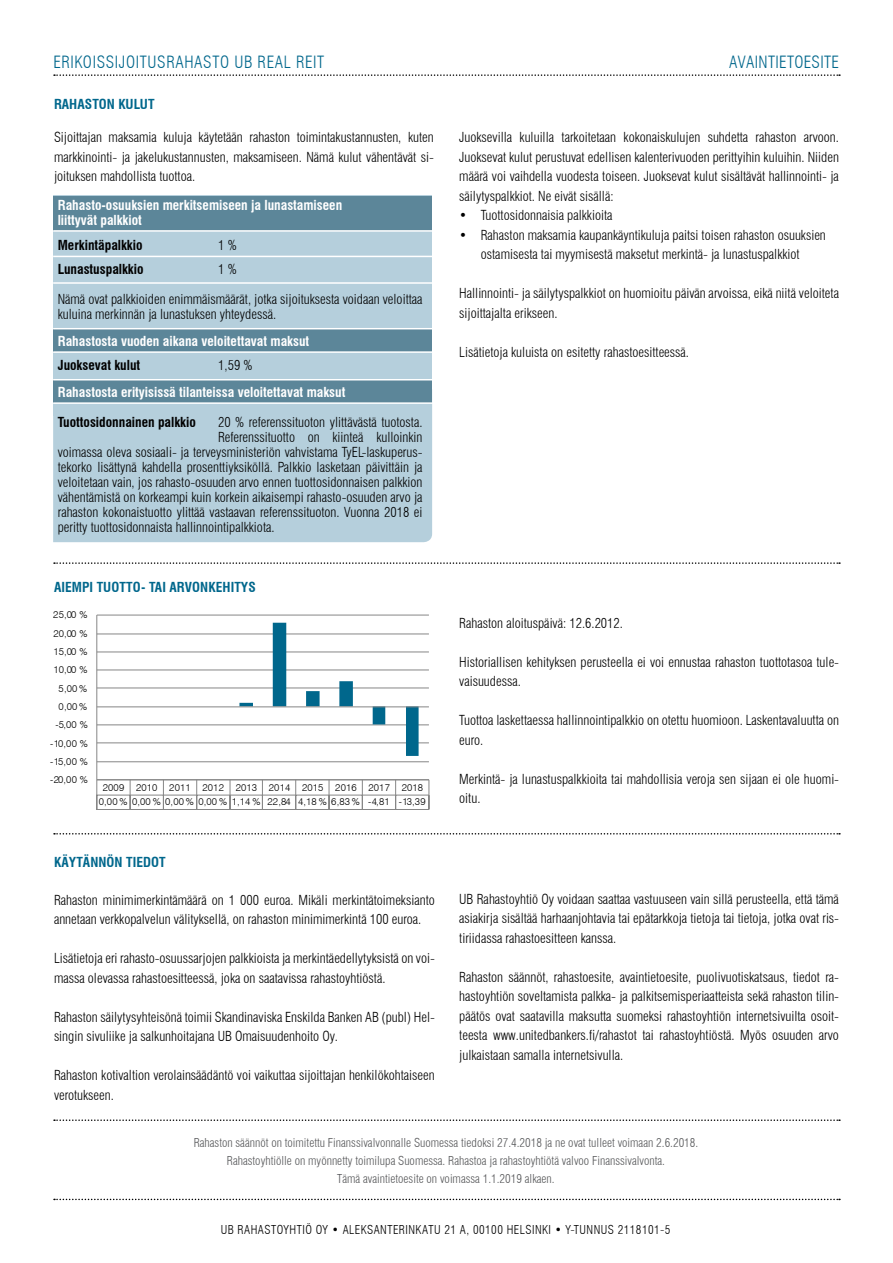
<style>
.page{position:relative;width:893px;height:1263px;background:#fff}
.page>*{position:absolute;margin:0;border:0;box-sizing:border-box;transform-origin:0 0}
.t1{font:300 condensed 16.5px "Swiss 721 BT";letter-spacing:.04em;color:#00678c}
.t2{font:300 condensed 16.5px "Swiss 721 BT";letter-spacing:.02em;color:#00678c}
.t3{font:300 condensed 13.5px/19.5px "Swiss 721 BT";color:#000}
.t4{font:700 condensed 13.5px/15px "Swiss 721 BT";color:#fff}
.t5{font:700 condensed 13.5px "Swiss 721 BT";color:#000}
.t6{font:700 condensed 13.5px "Swiss 721 BT";letter-spacing:.005em;color:#00678c}
.t7{font:300 condensed 12px/18px "Swiss 721 BT";color:#58595b;text-align:center}
.t8{font:300 condensed 12px "Swiss 721 BT";letter-spacing:.04em;color:#000}
.t9{font:300 9.9px/14.4px "Swiss 721 BT";letter-spacing:.015em;color:#000;text-align:right}
</style>
<div class="page">
<svg style="left:54px;top:562px;width:786px;height:2px"></svg>
<svg style="left:54px;top:74px;width:786px;height:2px"></svg>
<svg style="left:54px;top:1199px;width:786px;height:1px"></svg>
<svg style="left:54px;top:833px;width:786px;height:1px"></svg>
<svg style="left:54px;top:1119px;width:786px;height:2px"></svg>
<div style="left:53px;top:415px;width:379px;height:127px;background:#b5cfdc"></div>
<div style="left:53px;top:195px;width:379px;height:220px;background:#b5cfdc"></div>
<div style="left:53px;top:381px;width:379px;height:22px;background:#5c8699"></div>
<div style="left:53px;top:330px;width:379px;height:22px;background:#5c8699"></div>
<div style="left:53px;top:196px;width:379px;height:34px;background:#5c8699"></div>
<hr style="left:53px;top:230px;width:380px;height:2px;background:#fff">
<hr style="left:53px;top:256px;width:380px;height:1px;background:#fff">
<hr style="left:53px;top:282px;width:380px;height:2px;background:#fff">
<hr style="left:53px;top:328px;width:380px;height:1px;background:#fff">
<hr style="left:53px;top:351px;width:380px;height:2px;background:#fff">
<hr style="left:53px;top:379px;width:380px;height:1px;background:#fff">
<hr style="left:53px;top:402px;width:380px;height:2px;background:#fff">
<hr style="left:97px;top:761px;width:332px;height:1px;background:#868686">
<hr style="left:97px;top:742px;width:332px;height:1px;background:#868686">
<hr style="left:97px;top:724px;width:332px;height:1px;background:#868686">
<hr style="left:97px;top:687px;width:332px;height:1px;background:#868686">
<hr style="left:97px;top:669px;width:332px;height:1px;background:#868686">
<hr style="left:97px;top:651px;width:332px;height:1px;background:#868686">
<hr style="left:97px;top:633px;width:332px;height:1px;background:#868686">
<hr style="left:97px;top:615px;width:332px;height:1px;background:#868686">
<svg style="left:239px;top:623px;width:180px;height:133px"></svg>
<hr style="left:96px;top:615px;width:1px;height:165px;background:#868686">
<hr style="left:97px;top:706px;width:332px;height:1px;background:#868686">
<hr style="left:97px;top:779px;width:332px;height:1px;background:#868686">
<hr style="left:42px;top:795px;width:387px;height:1px;background:#868686">
<hr style="left:42px;top:809px;width:387px;height:1px;background:#868686">
<svg style="left:96px;top:780px;width:1px;height:29px"></svg>
<svg style="left:130px;top:780px;width:1px;height:29px"></svg>
<svg style="left:163px;top:780px;width:1px;height:29px"></svg>
<svg style="left:196px;top:780px;width:1px;height:29px"></svg>
<svg style="left:230px;top:780px;width:1px;height:29px"></svg>
<svg style="left:262px;top:780px;width:1px;height:29px"></svg>
<svg style="left:295px;top:780px;width:1px;height:29px"></svg>
<svg style="left:329px;top:780px;width:1px;height:29px"></svg>
<svg style="left:362px;top:780px;width:1px;height:29px"></svg>
<svg style="left:395px;top:780px;width:1px;height:29px"></svg>
<svg style="left:428px;top:780px;width:1px;height:29px"></svg>
<div style="left:31px;top:793px;width:65px;height:18px;background:#fff"></div>
<p class="t1" style="left:53px;top:52px;width:272px">ERIKOISSIJOITUSRAHASTO UB REAL REIT</p>
<p class="t2" style="left:729px;top:52px;width:111px">AVAINTIETOESITE</p>
<p class="t6" style="left:54px;top:96px;width:102px">RAHASTON KULUT</p>
<p class="t3" style="left:54px;top:127px;width:381px;text-align:justify">Sijoittajan maksamia kuluja käytetään rahaston toimintakustannusten, kuten markkinointi- ja jakelukustannusten, maksamiseen. Nämä kulut vähentävät si&shy;joituksen mahdollista tuottoa.</p>
<p class="t3" style="left:459px;top:128px;width:381px;text-align:justify">Juoksevilla kuluilla tarkoitetaan kokonaiskulujen suhdetta rahaston arvoon.<br>Juoksevat kulut perustuvat edellisen kalenterivuoden perittyihin kuluihin. Niiden määrä voi vaihdella vuodesta toiseen. Juoksevat kulut sisältävät hallinnointi- ja säilytyspalkkiot. Ne eivät sisällä:</p>
<p class="t3" style="left:459px;top:206px;width:155px">• Tuottosidonnaisia palkkioita</p>
<p class="t3" style="left:459px;top:225px;width:368px;text-align:center">• Rahaston maksamia kaupankäyntikuluja paitsi toisen rahaston osuuksien ostamisesta tai myymisestä maksetut merkintä- ja lunastuspalkkiot</p>
<p class="t3" style="left:459px;top:284px;width:381px">Hallinnointi- ja säilytyspalkkiot on huomioitu päivän arvoissa, eikä niitä veloiteta sijoittajalta erikseen.</p>
<p class="t3" style="left:459px;top:342px;width:231px">Lisätietoja kuluista on esitetty rahastoesitteessä.</p>
<p class="t4" style="left:58px;top:197px;width:286px">Rahasto-osuuksien merkitsemiseen ja lunastamiseen liittyvät palkkiot</p>
<p class="t5" style="left:58px;top:237px;width:86px">Merkintäpalkkio</p>
<p class="t3" style="left:218px;top:236px;width:20px">1 %</p>
<p class="t5" style="left:58px;top:261px;width:87px">Lunastuspalkkio</p>
<p class="t3" style="left:218px;top:260px;width:20px">1 %</p>
<p class="t3" style="left:58px;top:292px;width:366px;line-height:15px">Nämä ovat palkkioiden enimmäismäärät, jotka sijoituksesta voidaan veloittaa kuluina merkinnän ja lunastuksen yhteydessä.</p>
<p class="t4" style="left:58px;top:334px;width:253px">Rahastosta vuoden aikana veloitettavat maksut</p>
<p class="t5" style="left:58px;top:357px;width:84px">Juoksevat kulut</p>
<p class="t3" style="left:218px;top:356px;width:36px">1,59 %</p>
<p class="t4" style="left:58px;top:385px;width:289px">Rahastosta erityisissä tilanteissa veloitettavat maksut</p>
<p class="t5" style="left:58px;top:414px;width:140px">Tuottosidonnainen palkkio</p>
<p class="t3" style="left:218px;top:413px;width:206px">20 % referenssituoton ylittävästä tuotosta.</p>
<p class="t3" style="left:218px;top:428px;width:206px">Referenssituotto on kiinteä kulloinkin</p>
<p class="t3" style="left:58px;top:443px;width:366px">voimassa oleva sosiaali- ja terveysministeriön vahvistama TyEL-laskuperus-</p>
<p class="t3" style="left:58px;top:458px;width:366px">tekorko lisättynä kahdella prosenttiyksiköllä. Palkkio lasketaan päivittäin ja</p>
<p class="t3" style="left:58px;top:473px;width:366px">veloitetaan vain, jos rahasto-osuuden arvo ennen tuottosidonnaisen palkkion</p>
<p class="t3" style="left:58px;top:488px;width:366px">vähentämistä on korkeampi kuin korkein aikaisempi rahasto-osuuden arvo ja</p>
<p class="t3" style="left:58px;top:503px;width:366px">rahaston kokonaistuotto ylittää vastaavan referenssituoton. Vuonna 2018 ei</p>
<p class="t3" style="left:58px;top:518px;width:218px">peritty tuottosidonnaista hallinnointipalkkiota.</p>
<p class="t6" style="left:54px;top:579px;width:203px">AIEMPI TUOTTO- TAI ARVONKEHITYS</p>
<p class="t9" style="left:53px;top:607px;width:36px">25,00 %</p>
<p class="t9" style="left:53px;top:626px;width:36px">20,00 %</p>
<p class="t9" style="left:53px;top:644px;width:36px">15,00 %</p>
<p class="t9" style="left:53px;top:662px;width:36px">10,00 %</p>
<p class="t9" style="left:59px;top:681px;width:30px">5,00 %</p>
<p class="t9" style="left:59px;top:699px;width:30px">0,00 %</p>
<p class="t9" style="left:55px;top:717px;width:34px">-5,00 %</p>
<p class="t9" style="left:50px;top:736px;width:39px">-10,00 %</p>
<p class="t9" style="left:50px;top:754px;width:39px">-15,00 %</p>
<p class="t9" style="left:50px;top:772px;width:39px">-20,00 %</p>
<p class="t9" style="left:53px;top:780px;width:374px">2009 2010 2011 2012 2013 2014 2015 2016 2017 2018<br>Real REIT 0,00 % 0,00 % 0,00 % 0,00 % 1,14 % 22,84 4,18 % 6,83 % -4,81 -13,39</p>
<p class="t6" style="left:54px;top:854px;width:113px">KÄYTÄNNÖN TIEDOT</p>
<p class="t3" style="left:54px;top:890px;width:382px">Rahaston minimimerkintämäärä on 1 000 euroa. Mikäli merkintätoimeksianto annetaan verkkopalvelun välityksellä, on rahaston minimimerkintä 100 euroa.</p>
<p class="t3" style="left:54px;top:948px;width:382px">Lisätietoja eri rahasto-osuussarjojen palkkioista ja merkintäedellytyksistä on voi&shy;massa olevassa rahastoesitteessä, joka on saatavissa rahastoyhtiöstä.</p>
<p class="t3" style="left:54px;top:1007px;width:382px">Rahaston säilytysyhteisönä toimii Skandinaviska Enskilda Banken AB (publ) Hel&shy;singin sivuliike ja salkunhoitajana UB Omaisuudenhoito Oy.</p>
<p class="t3" style="left:54px;top:1065px;width:382px">Rahaston kotivaltion verolainsäädäntö voi vaikuttaa sijoittajan henkilökohtaiseen verotukseen.</p>
<p class="t3" style="left:459px;top:613px;width:165px">Rahaston aloituspäivä: 12.6.2012.</p>
<p class="t3" style="left:459px;top:652px;width:381px">Historiallisen kehityksen perusteella ei voi ennustaa rahaston tuottotasoa tule&shy;vaisuudessa.</p>
<p class="t3" style="left:459px;top:711px;width:381px">Tuottoa laskettaessa hallinnointipalkkio on otettu huomioon. Laskentavaluutta on euro.</p>
<p class="t3" style="left:459px;top:769px;width:381px">Merkintä- ja lunastuspalkkioita tai mahdollisia veroja sen sijaan ei ole huomi&shy;oitu.</p>
<p class="t3" style="left:459px;top:889px;width:381px;text-align:justify">UB Rahastoyhtiö Oy voidaan saattaa vastuuseen vain sillä perusteella, että tämä asiakirja sisältää harhaanjohtavia tai epätarkkoja tietoja tai tietoja, jotka ovat ris&shy;tiriidassa rahastoesitteen kanssa.</p>
<p class="t3" style="left:459px;top:967px;width:381px;text-align:justify">Rahaston säännöt, rahastoesite, avaintietoesite, puolivuotiskatsaus, tiedot ra&shy;hastoyhtiön soveltamista palkka- ja palkitsemisperiaatteista sekä rahaston tilin&shy;päätös ovat saatavilla maksutta suomeksi rahastoyhtiön internetsivuilta osoit&shy;teesta www.unitedbankers.fi/rahastot tai rahastoyhtiöstä. Myös osuuden arvo julkaistaan samalla internetsivulla.</p>
<p class="t7" style="left:194px;top:1133px;width:506px">Rahaston säännöt on toimitettu Finanssivalvonnalle Suomessa tiedoksi 27.4.2018 ja ne ovat tulleet voimaan 2.6.2018.<br>Rahastoyhtiölle on myönnetty toimilupa Suomessa. Rahastoa ja rahastoyhtiötä valvoo Finanssivalvonta.<br>Tämä avaintietoesite on voimassa 1.1.2019 alkaen.</p>
<p class="t8" style="left:221px;top:1222px;width:451px">UB RAHASTOYHTIÖ OY • ALEKSANTERINKATU 21 A, 00100 HELSINKI • Y-TUNNUS 2118101-5</p>
</div>
